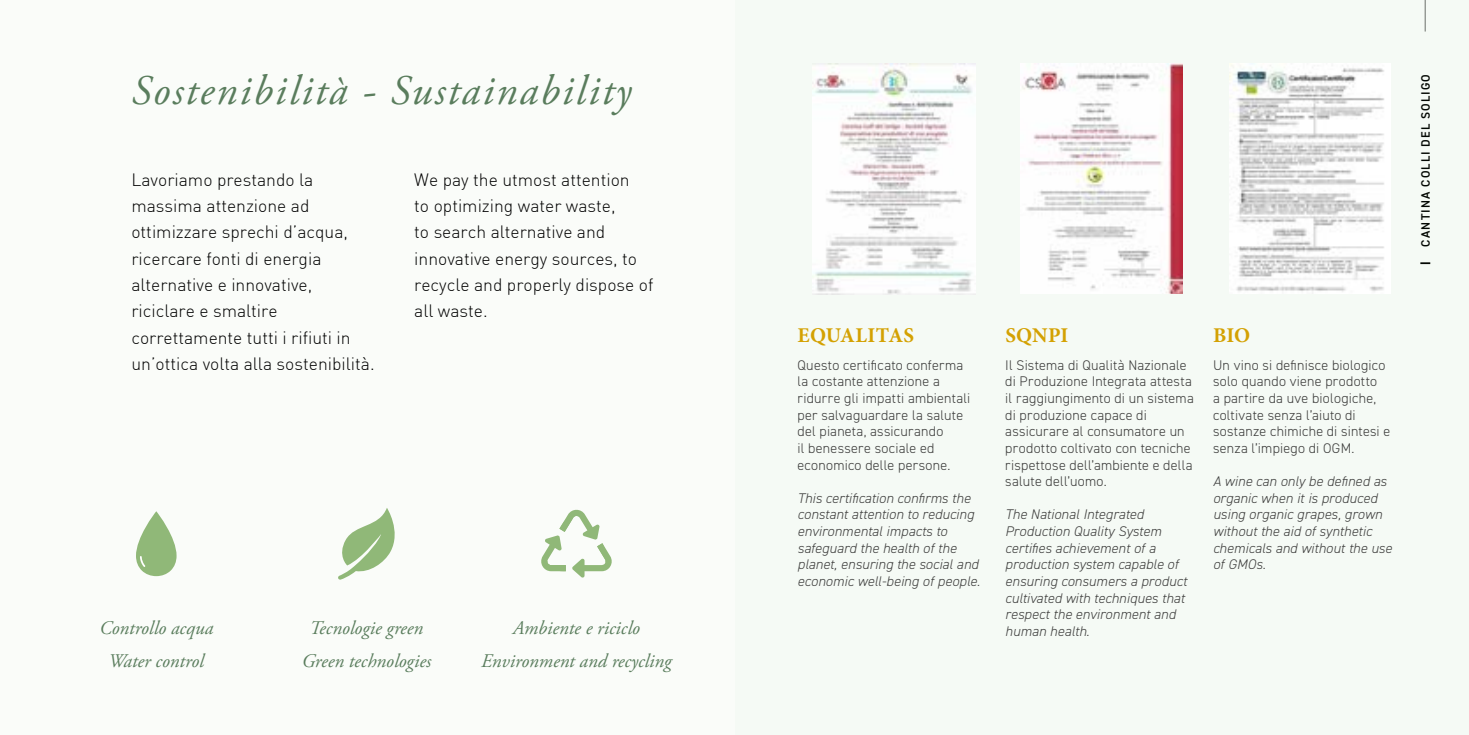
<style>
.page{position:relative;width:1469px;height:735px;background:#fff}
.page>*{position:absolute;margin:0;border:0;box-sizing:border-box;transform-origin:0 0}
.t1{font:italic 42px "Adobe Garamond Pro";letter-spacing:.05em;color:#5a7d5d}
.t2{font:700 21px "Minion Pro";color:#d4a102}
.t3{font:italic 19.25px/33.1px "Adobe Garamond Pro";color:#5a7d5d;text-align:center}
.t4{font:300 17.5px/26.2px "DIN";color:#000}
.t5{font:300 14px/16.6px "DIN2014";letter-spacing:.015em;color:#3c3c3b}
.t6{font:italic 300 14px/16.6px "DIN2014";letter-spacing:.01em;color:#3c3c3b}
.t7{font:600 12.25px "DIN2014";letter-spacing:.1em;color:#000}
</style>
<div class="page">
<div style="left:0;top:0;width:1468px;height:734px;background:#f5faf5"></div>
<div style="left:0;top:0;width:734px;height:734px;background:#fafcf9"></div>
<svg style="left:136px;top:511px;width:40px;height:65px"></svg>
<svg style="left:541px;top:509px;width:71px;height:69px"></svg>
<svg style="left:338px;top:508px;width:57px;height:71px"></svg>
<img style="left:815px;top:63px;width:160px;height:231px">
<img style="left:1024px;top:63px;width:158px;height:230px">
<img style="left:1229px;top:68px;width:155px;height:223px">
<h1 class="t1" style="left:131px;top:65px;width:501px">Sostenibilità - Sustainability</h1>
<p class="t4" style="left:131px;top:166px;width:245px">Lavoriamo prestando la massima attenzione ad ottimizzare sprechi d’acqua, ricercare fonti di energia alternative e innovative, riciclare e smaltire correttamente tutti i rifiuti in un’ottica volta alla sostenibilità.</p>
<p class="t4" style="left:414px;top:166px;width:240px">We pay the utmost attention<br>to optimizing water waste,<br>to search alternative and innovative energy sources, to recycle and properly dispose of all waste.</p>
<h3 class="t3" style="left:99px;top:612px;width:115px">Controllo acqua<br>Water control</h3>
<h3 class="t3" style="left:302px;top:612px;width:131px">Tecnologie green<br>Green technologies</h3>
<h3 class="t3" style="left:481px;top:612px;width:192px">Ambiente e riciclo<br>Environment and recycling</h3>
<p class="t7" style="left:1417px;top:246px;width:174px;rotate:-90deg">CANTINA COLLI DEL SOLIGO</p>
<h2 class="t2" style="left:797px;top:320px;width:118px">EQUALITAS</h2>
<p class="t5" style="left:797px;top:356px;width:174px">Questo certificato conferma la costante attenzione a ridurre gli impatti ambientali per salvaguardare la salute del pianeta, assicurando<br>il benessere sociale ed economico delle persone.</p>
<p class="t6" style="left:797px;top:489px;width:184px">This certification confirms the constant attention to reducing environmental impacts to safeguard the health of the planet, ensuring the social and economic well-being of people.</p>
<h2 class="t2" style="left:1005px;top:320px;width:64px">SQNPI</h2>
<p class="t5" style="left:1005px;top:356px;width:190px">Il Sistema di Qualità Nazionale di Produzione Integrata attesta il raggiungimento di un sistema di produzione capace di assicurare al consumatore un prodotto coltivato con tecniche rispettose dell’ambiente e della salute dell’uomo.</p>
<p class="t6" style="left:1005px;top:506px;width:183px">The National Integrated<br>Production Quality System certifies achievement of a production system capable of ensuring consumers a product cultivated with techniques that respect the environment and human health.</p>
<h2 class="t2" style="left:1213px;top:320px;width:38px">BIO</h2>
<p class="t5" style="left:1213px;top:356px;width:179px">Un vino si definisce biologico solo quando viene prodotto<br>a partire da uve biologiche, coltivate senza l’aiuto di sostanze chimiche di sintesi e senza l’impiego di OGM.</p>
<p class="t6" style="left:1213px;top:473px;width:180px">A wine can only be defined as organic when it is produced using organic grapes, grown without the aid of synthetic chemicals and without the use of GMOs.</p>
</div>
